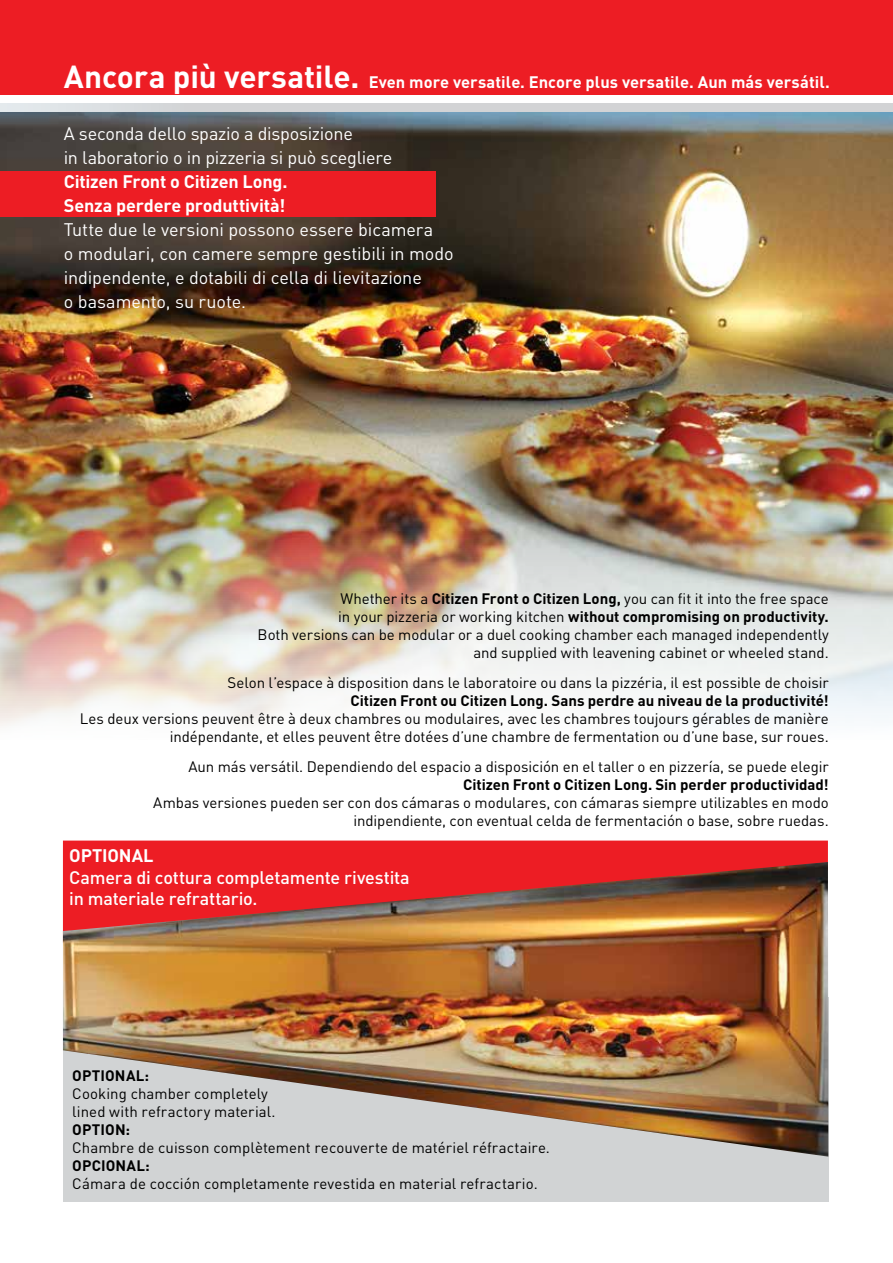
<style>
.page{position:relative;width:893px;height:1263px;background:#fff}
.page>*{position:absolute;margin:0;border:0;box-sizing:border-box;transform-origin:0 0}
.t1{font:18px/24px "DIN";letter-spacing:-.005em;color:#fff}
.t2{font:500 18px/21.6px "DIN";letter-spacing:-.015em;color:#fff}
.t3{font:700 18px/24px "DIN";letter-spacing:-.01em;color:#fff}
.t4{font:700 16.5px "DIN";color:#fff}
.t5{font:15px/18px "DIN";letter-spacing:-.005em;color:#000;text-align:right}
.t6{font:700 15px "DIN";color:#000}
.s1{font-size:31.5px}
.s2{font-weight:700}
</style>
<div class="page">
<div style="left:0;top:0;width:893px;height:95px;background:#ed1d24"></div>
<div style="left:63px;top:840px;width:765px;height:22px;background:#ed1d24"></div>
<div style="left:63px;top:997px;width:765px;height:205px;background:#d1d3d4"></div>
<img style="left:0;top:112px;width:893px;height:614px">
<svg style="left:0;top:103px;width:893px;height:9px;background:#d3d5d7"></svg>
<div style="left:0;top:171px;width:436px;height:46px;background:#ed1d24"></div>
<img style="left:63px;top:862px;width:765px;height:295px">
<p class="t4" style="left:64px;top:71px;width:768px"><span class="s1">Ancora più versatile.</span> Even more versatile. Encore plus versatile. Aun más versátil.</p>
<p class="t1" style="left:64px;top:121px;width:330px">A seconda dello spazio a disposizione<br>in laboratorio o in pizzeria si può scegliere</p>
<p class="t3" style="left:64px;top:169px;width:225px">Citizen Front o Citizen Long.<br>Senza perdere produttività!</p>
<p class="t1" style="left:64px;top:217px;width:391px">Tutte due le versioni possono essere bicamera<br>o modulari, con camere sempre gestibili in modo indipendente, e dotabili di cella di lievitazione<br>o basamento, su ruote.</p>
<p class="t5" style="left:258px;top:590px;width:573px">Whether its a <span class="s2">Citizen Front o Citizen Long,</span> you can fit it into the free space<br>in your pizzeria or working kitchen <span class="s2">without compromising on productivity.<br></span>Both versions can be modular or a duel cooking chamber each managed independently and supplied with leavening cabinet or wheeled stand.</p>
<p class="t5" style="left:228px;top:674px;width:603px">Selon l’espace à disposition dans le laboratoire ou dans la pizzéria, il est possible de choisir</p>
<p class="t6" style="left:350px;top:691px;width:480px">Citizen Front ou Citizen Long. Sans perdre au niveau de la productivité!</p>
<p class="t5" style="left:80px;top:710px;width:750px">Les deux versions peuvent être à deux chambres ou modulaires, avec les chambres toujours gérables de manière indépendante, et elles peuvent être dotées d’une chambre de fermentation ou d’une base, sur roues.</p>
<p class="t5" style="left:188px;top:758px;width:642px">Aun más versátil. Dependiendo del espacio a disposición en el taller o en pizzería, se puede elegir</p>
<p class="t6" style="left:463px;top:775px;width:367px">Citizen Front o Citizen Long. Sin perder productividad!</p>
<p class="t5" style="left:153px;top:794px;width:677px">Ambas versiones pueden ser con dos cámaras o modulares, con cámaras siempre utilizables en modo indipendiente, con eventual celda de fermentación o base, sobre ruedas.</p>
<p class="t3" style="left:69px;top:843px;width:86px">OPTIONAL</p>
<p class="t2" style="left:69px;top:866px;width:342px">Camera di cottura completamente rivestita in materiale refrattario.</p>
<p class="t6" style="left:72px;top:1065px;width:78px">OPTIONAL:</p>
<p class="t5" style="left:72px;top:1084px;width:205px;text-align:left">Cooking chamber completely lined with refractory material.</p>
<p class="t6" style="left:72px;top:1119px;width:59px">OPTION:</p>
<p class="t5" style="left:72px;top:1138px;width:479px">Chambre de cuisson complètement recouverte de matériel réfractaire.</p>
<p class="t6" style="left:72px;top:1155px;width:79px">OPCIONAL:</p>
<p class="t5" style="left:72px;top:1174px;width:467px">Cámara de cocción completamente revestida en material refractario.</p>
</div>
